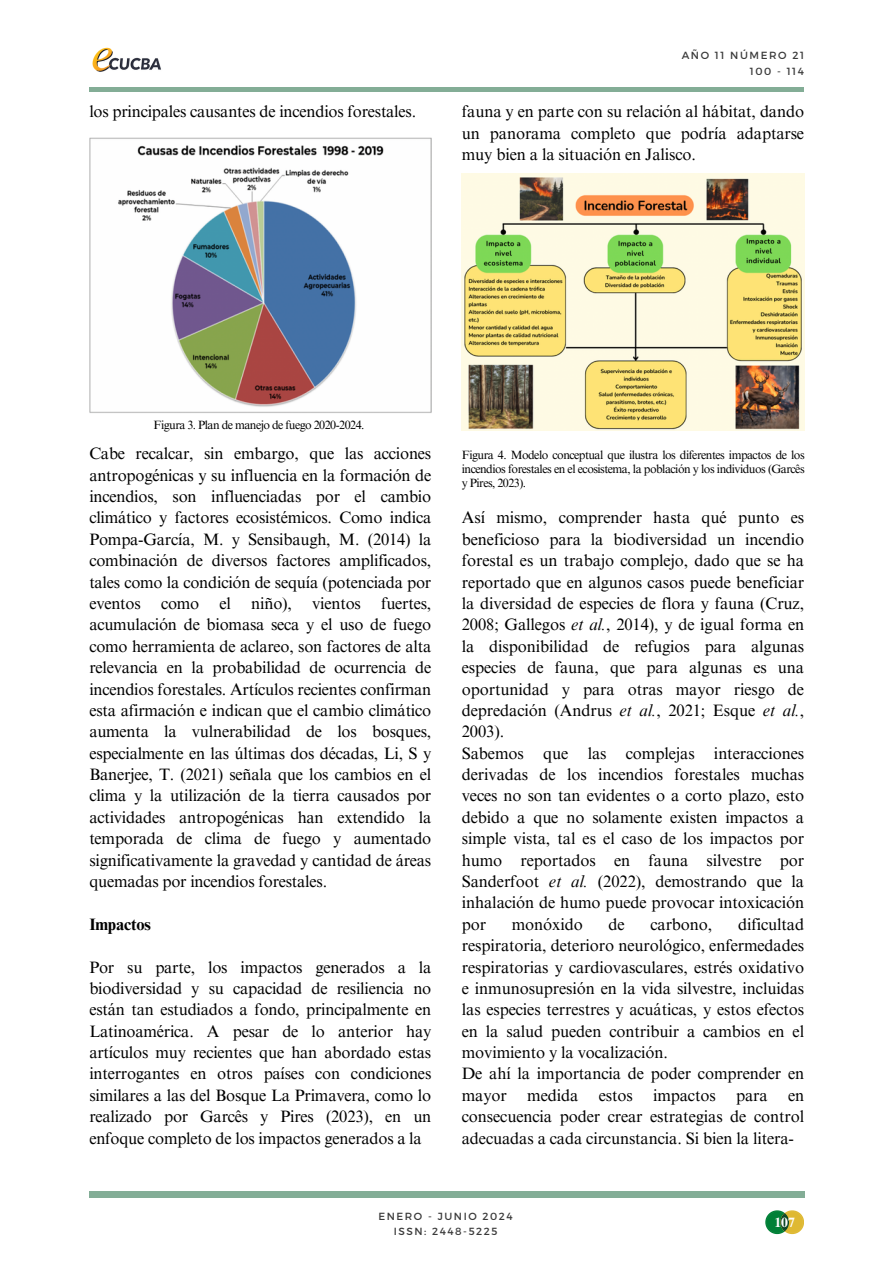
<style>
.page{position:relative;width:893px;height:1264px;background:#fff}
.page>*{position:absolute;margin:0;border:0;box-sizing:border-box;transform-origin:0 0}
.t1{font:16.5px/21.3px "Times NRMT Pro";letter-spacing:-.005em;color:#000;text-align:justify}
.t2{font:700 16.5px "Times NRMT Pro";letter-spacing:-.015em;color:#000}
.t3{font:700 13.8px "Te X Gyre Termes";color:#fefefe}
.t4{font:12px/14px "Times NRMT Pro";letter-spacing:-.045em;color:#000;text-align:justify}
.t5{font:10.35px/15.6px "Montserrat";letter-spacing:.15em;color:#3a3a3a;text-align:center}
.s1{font-style:italic}
</style>
<div class="page">
<hr style="left:89px;top:88px;width:715px;height:3px;background:#83ad96">
<div style="left:89px;top:1191px;width:715px;height:6px;background:#83ad96"></div>
<svg style="left:765px;top:1210px;width:38px;height:23px"></svg>
<img style="left:92px;top:47px;width:69px;height:25px">
<img style="left:89px;top:138px;width:342px;height:275px">
<img style="left:462px;top:173px;width:342px;height:258px">
<p class="t1" style="left:89px;top:103px;width:328px">los principales causantes de incendios forestales.</p>
<p class="t5" style="left:681px;top:47px;width:124px;text-align:right">AÑO 11 NÚMERO 21<br>100 - 114</p>
<p class="t1" style="left:462px;top:103px;width:344px">fauna y en parte con su relación al hábitat, dando un panorama completo que podría adaptarse muy bien a la situación en Jalisco.</p>
<p class="t4" style="left:153px;top:420px;width:212px">Figura 3. Plan de manejo de fuego 2020-2024.</p>
<p class="t1" style="left:89px;top:445px;width:343px">Cabe recalcar, sin embargo, que las acciones antropogénicas y su influencia en la formación de incendios, son influenciadas por el cambio climático y factores ecosistémicos. Como indica Pompa-García, M. y Sensibaugh, M. (2014) la combinación de diversos factores amplificados, tales como la condición de sequía (potenciada por eventos como el niño), vientos fuertes, acumulación de biomasa seca y el uso de fuego como herramienta de aclareo, son factores de alta relevancia en la probabilidad de ocurrencia de incendios forestales. Artículos recientes confirman esta afirmación e indican que el cambio climático aumenta la vulnerabilidad de los bosques, especialmente en las últimas dos décadas, Li, S y Banerjee, T. (2021) señala que los cambios en el clima y la utilización de la tierra causados por actividades antropogénicas han extendido la temporada de clima de fuego y aumentado significativamente la gravedad y cantidad de áreas quemadas por incendios forestales.</p>
<p class="t2" style="left:89px;top:917px;width:63px">Impactos</p>
<p class="t1" style="left:89px;top:958px;width:343px">Por su parte, los impactos generados a la biodiversidad y su capacidad de resiliencia no están tan estudiados a fondo, principalmente en Latinoamérica. A pesar de lo anterior hay artículos muy recientes que han abordado estas interrogantes en otros países con condiciones similares a las del Bosque La Primavera, como lo realizado por Garcês y Pires (2023), en un enfoque completo de los impactos generados a la</p>
<p class="t4" style="left:462px;top:449px;width:344px">Figura 4. Modelo conceptual que ilustra los diferentes impactos de los incendios forestales en el ecosistema, la población y los individuos (Garcês y Pires, 2023).</p>
<p class="t1" style="left:462px;top:509px;width:344px;text-align:left">Así mismo, comprender hasta qué punto es beneficioso para la biodiversidad un incendio forestal es un trabajo complejo, dado que se ha reportado que en algunos casos puede beneficiar la diversidad de especies de flora y fauna (Cruz, 2008; Gallegos <span class="s1">et al.</span>, 2014), y de igual forma en la disponibilidad de refugios para algunas especies de fauna, que para algunas es una oportunidad y para otras mayor riesgo de depredación (Andrus <span class="s1">et al.</span>, 2021; Esque <span class="s1">et al.</span>, 2003).<br>Sabemos que las complejas interacciones derivadas de los incendios forestales muchas veces no son tan evidentes o a corto plazo, esto debido a que no solamente existen impactos a simple vista, tal es el caso de los impactos por humo reportados en fauna silvestre por Sanderfoot <span class="s1">et al.</span> (2022), demostrando que la inhalación de humo puede provocar intoxicación por</p>
<p class="t1" style="left:462px;top:915px;width:344px;text-align:left;text-indent:276px">dificultad respiratoria, deterioro neurológico, enfermedades respiratorias y cardiovasculares, estrés oxidativo e inmunosupresión en la vida silvestre, incluidas las especies terrestres y acuáticas, y estos efectos en la salud pueden contribuir a cambios en el movimiento y la vocalización.<br>De ahí la importancia de poder comprender en mayor medida estos impactos para en consecuencia poder crear estrategias de control adecuadas a cada circunstancia. Si bien la litera-</p>
<p class="t1" style="left:512px;top:915px;width:72px">monóxido</p>
<p class="t1" style="left:608px;top:915px;width:18px">de</p>
<p class="t1" style="left:650px;top:915px;width:63px">carbono,</p>
<p class="t5" style="left:378px;top:1207px;width:136px">ENERO - JUNIO 2024<br>ISSN: 2448-5225</p>
<p class="t3" style="left:774px;top:1211px;width:22px">107</p>
</div>
